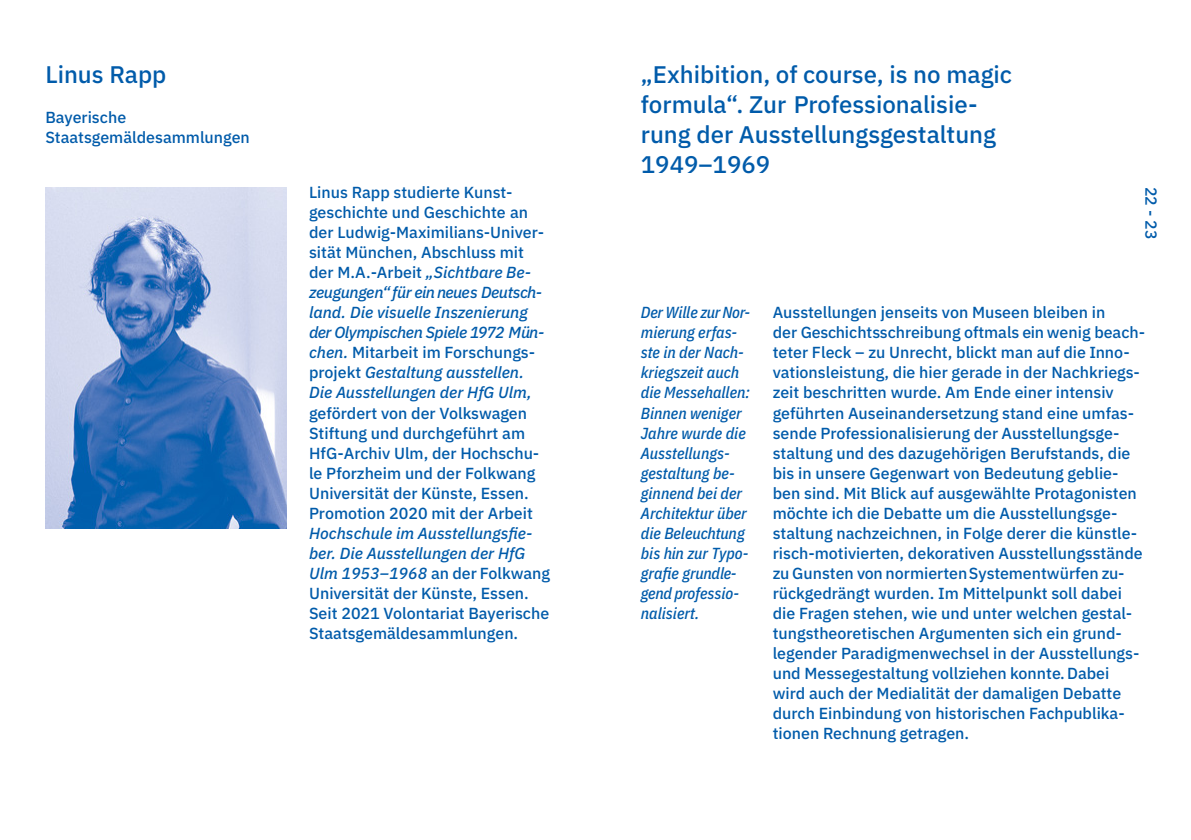
<style>
.page{position:relative;width:1191px;height:840px;background:#fff}
.page>*{position:absolute;margin:0;border:0;box-sizing:border-box;transform-origin:0 0}
.t1{font:24px/30px "IBM Plex Sans Medm";color:#005baa}
.t2{font:16px/20px "IBM Plex Sans Medm";color:#005baa}
.t3{font:italic 16px/20px "IBM Plex Sans Medm";letter-spacing:-.005em;color:#005baa}
.t4{font:italic 16px/20px "IBM Plex Sans Cond Medm";color:#005baa}
.s1{font-style:normal}
.s2{font-style:italic}
</style>
<div class="page">
<img style="left:45px;top:187px;width:241px;height:341px">
<h1 class="t1" style="left:45px;top:58px;width:123px">Linus Rapp</h1>
<p class="t2" style="left:45px;top:106px;width:206px">Bayerische<br>Staatsgemäldesammlungen</p>
<p class="t3" style="left:309px;top:181px;width:237px"><span class="s1">Linus Rapp studierte Kunst&shy;geschichte und Geschichte an der Ludwig-Maximilians-Univer&shy;sität München, Abschluss mit der M.A.-Arbeit</span> „Sichtbare Be&shy;zeugungen“ für ein neues Deutsch&shy;land. Die visuelle Inszenierung der Olympischen Spiele 1972 Mün&shy;chen. <span class="s1">Mitarbeit im Forschungs&shy;projekt</span> Gestaltung ausstellen.<br>Die Ausstellungen der HfG Ulm,</p>
<p class="t2" style="left:309px;top:401px;width:232px">gefördert von der Volkswagen<br>Stiftung und durchgeführt am<br>HfG-Archiv Ulm, der Hochschu&shy;le Pforzheim und der Folkwang<br>Universität der Künste, Essen.<br>Promotion 2020 mit der Arbeit</p>
<p class="t2" style="left:309px;top:521px;width:242px"><span class="s2">Hochschule im Ausstellungsfie&shy;ber. Die Ausstellungen der HfG<br>Ulm 1953–1968</span> an der Folkwang<br>Universität der Künste, Essen.<br>Seit 2021 Volontariat Bayerische<br>Staatsgemäldesammlungen.</p>
<h1 class="t1" style="left:641px;top:58px;width:373px">„Exhibition, of course, is no magic formula“. Zur Professionalisie&shy;rung der Ausstellungsgestaltung<br>1949–1969</h1>
<p class="t2" style="left:1162px;top:187px;width:54px;rotate:90deg">22 - 23</p>
<p class="t4" style="left:641px;top:301px;width:111px">Der Wille zur Nor&shy;mierung erfas&shy;ste in der Nach&shy;kriegszeit auch die Messehallen:<br>Binnen weniger<br>Jahre wurde die<br>Ausstellungs&shy;gestaltung be&shy;ginnend bei der<br>Architektur über die Beleuchtung bis hin zur Typo&shy;grafie grundle&shy;gend professio&shy;nalisiert.</p>
<p class="t2" style="left:772px;top:301px;width:374px">Ausstellungen jenseits von Museen bleiben in<br>der Geschichtsschreibung oftmals ein wenig beach&shy;teter Fleck – zu Unrecht, blickt man auf die Inno&shy;vationsleistung, die hier gerade in der Nachkriegs&shy;zeit beschritten wurde. Am Ende einer intensiv geführten Auseinandersetzung stand eine umfas&shy;sende Professionalisierung der Ausstellungsge&shy;staltung und des dazugehörigen Berufstands, die bis in unsere Gegenwart von Bedeutung geblie&shy;ben sind. Mit Blick auf ausgewählte Protagonisten möchte ich die Debatte um die Ausstellungsge&shy;staltung nachzeichnen, in Folge derer die künstle&shy;risch-motivierten, dekorativen Ausstellungsstände zu Gunsten von normierten Systementwürfen zu&shy;rückgedrängt wurden. Im Mittelpunkt soll dabei die Fragen stehen, wie und unter welchen gestal&shy;tungstheoretischen Argumenten sich ein grund&shy;legender Paradigmenwechsel in der Ausstellungs&shy;und Messegestaltung vollziehen konnte. Dabei wird auch der Medialität der damaligen Debatte durch Einbindung von historischen Fachpublika&shy;tionen Rechnung getragen.</p>
</div>
